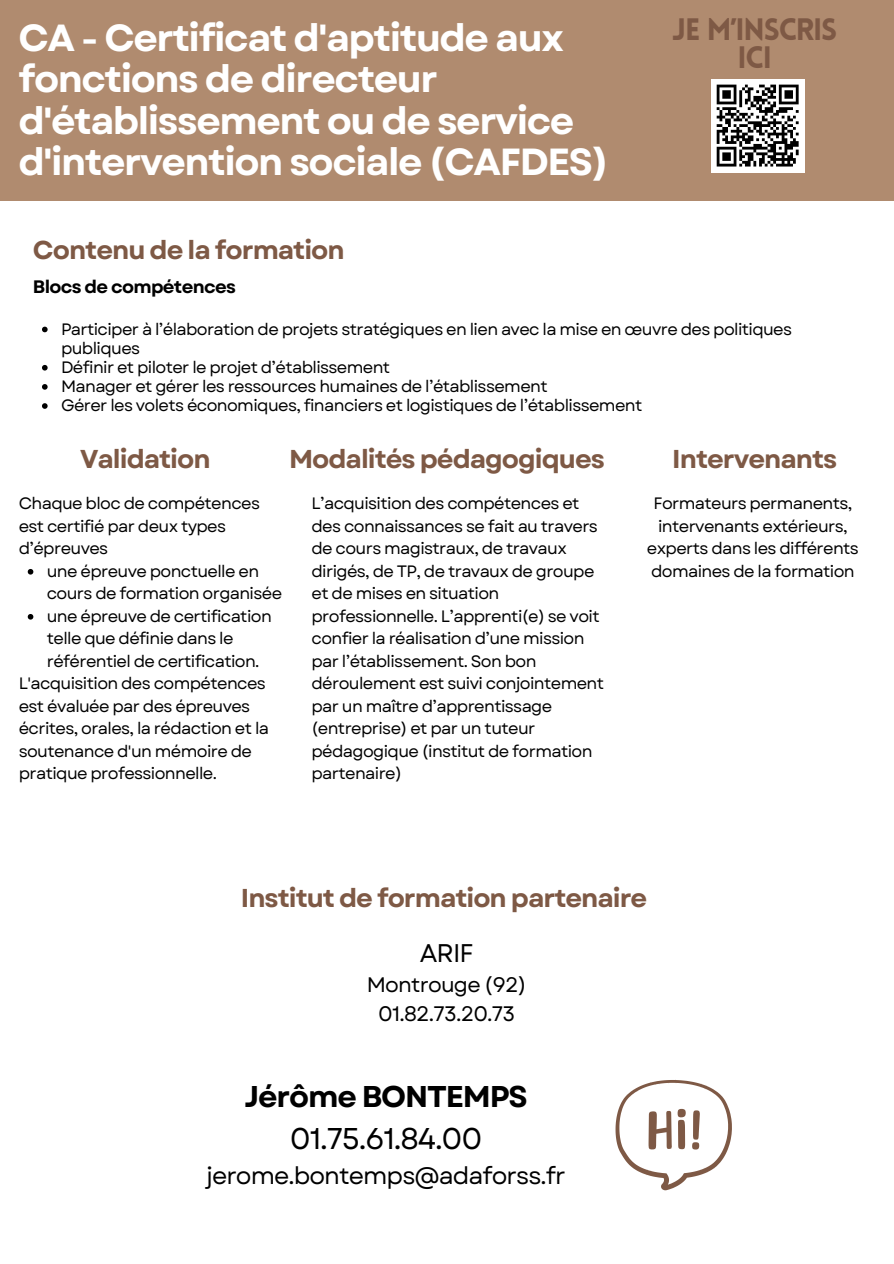
<style>
.page{position:relative;width:894px;height:1264px;background:#fff}
.page>*{position:absolute;margin:0;border:0;box-sizing:border-box;transform-origin:0 0}
.t1{font:700 37.8px/41.7px "Garet";letter-spacing:-.04em;color:#fff}
.t2{font:900 30.3px/28.2px "Lovelo";letter-spacing:-.04em;color:#7e5945;text-align:center}
.t3{font:700 30px/41.7px "Garet";letter-spacing:-.04em;color:#000;text-align:center}
.t4{font:700 25.8px "Garet";letter-spacing:-.04em;color:#7e5945}
.t5{font:25.5px "Garet";color:#000}
.t6{font:24px "Garet";letter-spacing:-.04em;color:#000}
.t7{font:21px/29.2px "Garet";letter-spacing:-.04em;color:#000;text-align:center}
.t8{font:700 18px "Garet";letter-spacing:-.04em;color:#000}
.t9{font:16.5px/22.5px "Garet";letter-spacing:-.04em;color:#000}
.s1{font-weight:400}
</style>
<div class="page">
<div style="left:0;top:0;width:893px;height:200px;background:#b08b6f"></div>
<svg style="left:28px;top:569px;width:5px;height:5px"></svg>
<svg style="left:28px;top:614px;width:5px;height:5px"></svg>
<svg style="left:42px;top:327px;width:6px;height:5px"></svg>
<svg style="left:42px;top:365px;width:6px;height:5px"></svg>
<svg style="left:42px;top:384px;width:6px;height:6px"></svg>
<svg style="left:42px;top:403px;width:6px;height:6px"></svg>
<div style="left:710px;top:79px;width:94px;height:93px;background:#fff"></div>
<svg style="left:716px;top:84px;width:83px;height:83px"></svg>
<svg style="left:615px;top:1079px;width:117px;height:111px"></svg>
<h1 class="t1" style="left:19px;top:17px;width:592px">CA - Certificat d'aptitude aux fonctions de directeur d'établissement ou de service d'intervention sociale (CAFDES)</h1>
<h3 class="t2" style="left:672px;top:19px;width:167px">JE M’INSCRIS<br>ICI</h3>
<p class="t4" style="left:33px;top:231px;width:313px">Contenu de la formation</p>
<p class="t8" style="left:33px;top:273px;width:204px">Blocs de compétences</p>
<p class="t9" style="left:61px;top:319px;width:732px;line-height:19.2px">Participer à l’élaboration de projets stratégiques en lien avec la mise en œuvre des politiques publiques</p>
<p class="t9" style="left:61px;top:356px;width:330px">Définir et piloter le projet d’établissement</p>
<p class="t9" style="left:61px;top:375px;width:488px">Manager et gérer les ressources humaines de l’établissement</p>
<p class="t9" style="left:61px;top:394px;width:582px">Gérer les volets économiques, financiers et logistiques de l’établissement</p>
<h2 class="t4" style="left:80px;top:440px;width:132px">Validation</h2>
<p class="t9" style="left:19px;top:492px;width:243px">Chaque bloc de compétences est certifié par deux types d’épreuves</p>
<h3 class="t9" style="left:47px;top:560px;width:237px">une épreuve ponctuelle en cours de formation organisée</h3>
<h6 class="t9" style="left:47px;top:605px;width:226px">une épreuve de certification telle que définie dans le référentiel de certification.</h6>
<p class="t9" style="left:19px;top:672px;width:252px">L'acquisition des compétences est évaluée par des épreuves écrites, orales, la rédaction et la soutenance d'un mémoire de pratique professionnelle.</p>
<p class="t4" style="left:289px;top:440px;width:317px">Modalités pédagogiques</p>
<h3 class="t9" style="left:311px;top:492px;width:294px">L’acquisition des compétences et des connaissances se fait au travers de cours magistraux, de travaux dirigés, de TP, de travaux de groupe et de mises en situation professionnelle. L’apprenti(e) se voit confier la réalisation d’une mission par l’établissement. Son bon déroulement est suivi conjointement par un maître d’apprentissage (entreprise) et par un tuteur pédagogique (institut de formation partenaire)</h3>
<p class="t4" style="left:672px;top:440px;width:166px">Intervenants</p>
<p class="t9" style="left:646px;top:492px;width:213px;text-align:center">Formateurs permanents, intervenants extérieurs, experts dans les différents domaines de la formation</p>
<h3 class="t4" style="left:241px;top:879px;width:408px">Institut de formation partenaire</h3>
<h3 class="t5" style="left:420px;top:935px;width:55px">ARIF</h3>
<h3 class="t7" style="left:367px;top:969px;width:161px">Montrouge (92)<br>01.82.73.20.73</h3>
<h5 class="t3" style="left:244px;top:1076px;width:285px">Jérôme BONTEMPS<br><span class="s1">01.75.61.84.00</span></h5>
<h5 class="t6" style="left:206px;top:1158px;width:360px">jerome.bontemps@adaforss.fr</h5>
</div>
